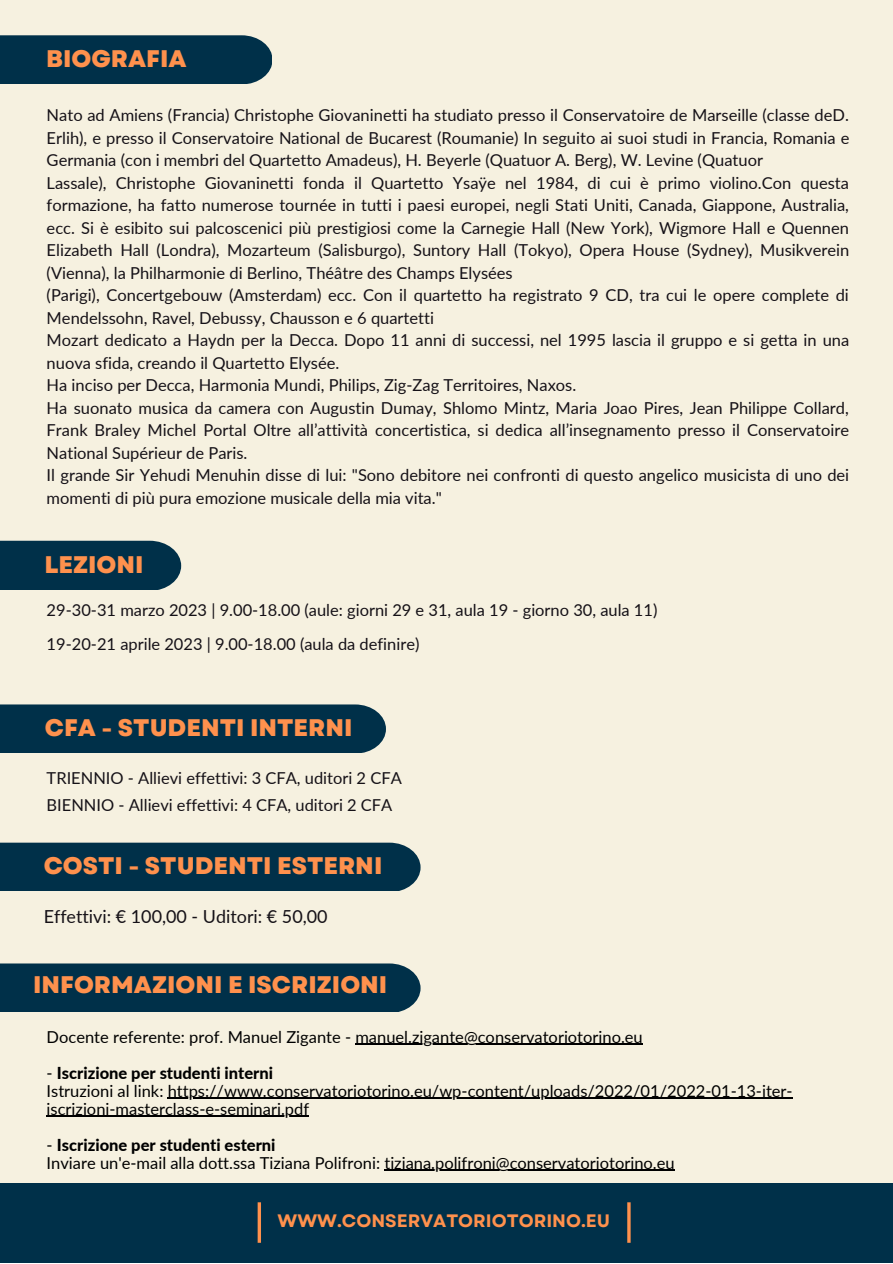
<style>
.page{position:relative;width:893px;height:1264px;background:#fff}
.page>*{position:absolute;margin:0;border:0;box-sizing:border-box;transform-origin:0 0}
.t1{font:800 24px "Garet";color:#ff914d}
.t2{font:18px "Lato";color:#151117}
.t3{font:700 18px "Garet";color:#ff914d}
.t4{font:16.5px/22.5px "Lato";color:#151117}
.t5{font:16.5px/18px "Lato";color:#000}
.s1{font-weight:800}
</style>
<div class="page">
<div style="left:0;top:0;width:892px;height:1262px;background:#f6f1e0"></div>
<div style="left:0;top:1183px;width:892px;height:79px;background:#003049"></div>
<svg style="left:257px;top:1202px;width:4px;height:40px"></svg>
<hr style="left:627px;top:1202px;width:3px;height:40px;background:#ff914d">
<div style="left:0;top:704px;width:385px;height:48px;background:#003049"></div>
<div style="left:0;top:35px;width:272px;height:49px;background:#003049"></div>
<div style="left:0;top:540px;width:181px;height:50px;background:#003049"></div>
<div style="left:0;top:842px;width:420px;height:49px;background:#003049"></div>
<div style="left:0;top:963px;width:420px;height:49px;background:#003049"></div>
<hr style="left:355px;top:1043px;width:287px;height:1px;background:#000">
<hr style="left:168px;top:1097px;width:624px;height:1px;background:#000">
<hr style="left:47px;top:1115px;width:262px;height:1px;background:#000">
<hr style="left:384px;top:1169px;width:290px;height:1px;background:#000">
<h1 class="t1" style="left:46px;top:41px;width:142px">BIOGRAFIA</h1>
<p class="t4" style="left:47px;top:104px;width:804px">Nato ad Amiens (Francia) Christophe Giovaninetti ha studiato presso il Conservatoire de Marseille (classe deD.<br>Erlih), e presso il Conservatoire National de Bucarest (Roumanie) In seguito ai suoi studi in Francia, Romania e Germania (con i membri del Quartetto Amadeus), H. Beyerle (Quatuor A. Berg), W. Levine (Quatuor<br>Lassale), Christophe Giovaninetti fonda il Quartetto Ysaÿe nel 1984, di cui è primo violino.Con questa formazione, ha fatto numerose tournée in tutti i paesi europei, negli Stati Uniti, Canada, Giappone, Australia, ecc. Si è esibito sui palcoscenici più prestigiosi come la Carnegie Hall (New York), Wigmore Hall e Quennen Elizabeth Hall (Londra), Mozarteum (Salisburgo), Suntory Hall (Tokyo), Opera House (Sydney), Musikverein (Vienna), la Philharmonie di Berlino, Théâtre des Champs Elysées<br>(Parigi), Concertgebouw (Amsterdam) ecc. Con il quartetto ha registrato 9 CD, tra cui le opere complete di Mendelssohn, Ravel, Debussy, Chausson e 6 quartetti<br>Mozart dedicato a Haydn per la Decca. Dopo 11 anni di successi, nel 1995 lascia il gruppo e si getta in una nuova sfida, creando il Quartetto Elysée.<br>Ha inciso per Decca, Harmonia Mundi, Philips, Zig-Zag Territoires, Naxos.<br>Ha suonato musica da camera con Augustin Dumay, Shlomo Mintz, Maria Joao Pires, Jean Philippe Collard, Frank Braley Michel Portal Oltre all’attività concertistica, si dedica all’insegnamento presso il Conservatoire National Supérieur de Paris.<br>Il grande Sir Yehudi Menuhin disse di lui: "Sono debitore nei confronti di questo angelico musicista di uno dei momenti di più pura emozione musicale della mia vita."</p>
<h1 class="t1" style="left:44px;top:547px;width:101px">LEZIONI</h1>
<p class="t4" style="left:47px;top:592px;width:612px;line-height:33.8px">29-30-31 marzo 2023 | 9.00-18.00 (aule: giorni 29 e 31, aula 19 - giorno 30, aula 11)<br>19-20-21 aprile 2023 | 9.00-18.00 (aula da definire)</p>
<h1 class="t1" style="left:45px;top:710px;width:309px">CFA - STUDENTI INTERNI</h1>
<p class="t4" style="left:47px;top:763px;width:356px;line-height:27px">TRIENNIO - Allievi effettivi: 3 CFA, uditori 2 CFA<br>BIENNIO - Allievi effettivi: 4 CFA, uditori 2 CFA</p>
<h1 class="t1" style="left:44px;top:848px;width:340px">COSTI - STUDENTI ESTERNI</h1>
<p class="t2" style="left:44px;top:905px;width:285px">Effettivi: € 100,00 - Uditori: € 50,00</p>
<h1 class="t1" style="left:33px;top:967px;width:355px">INFORMAZIONI E ISCRIZIONI</h1>
<p class="t5" style="left:47px;top:1027px;width:597px">Docente referente: prof. Manuel Zigante - manuel.zigante@conservatoriotorino.eu</p>
<p class="t5" style="left:47px;top:1063px;width:747px">- <span class="s1">Iscrizione per studenti interni<br></span>Istruzioni al link: https://www.conservatoriotorino.eu/wp-content/uploads/2022/01/2022-01-13-iter&shy;iscrizioni-masterclass-e-seminari.pdf</p>
<p class="t5" style="left:47px;top:1135px;width:629px">- <span class="s1">Iscrizione per studenti esterni<br></span>Inviare un'e-mail alla dott.ssa Tiziana Polifroni: tiziana.polifroni@conservatoriotorino.eu</p>
<p class="t3" style="left:277px;top:1207px;width:334px">WWW.CONSERVATORIOTORINO.EU</p>
</div>
